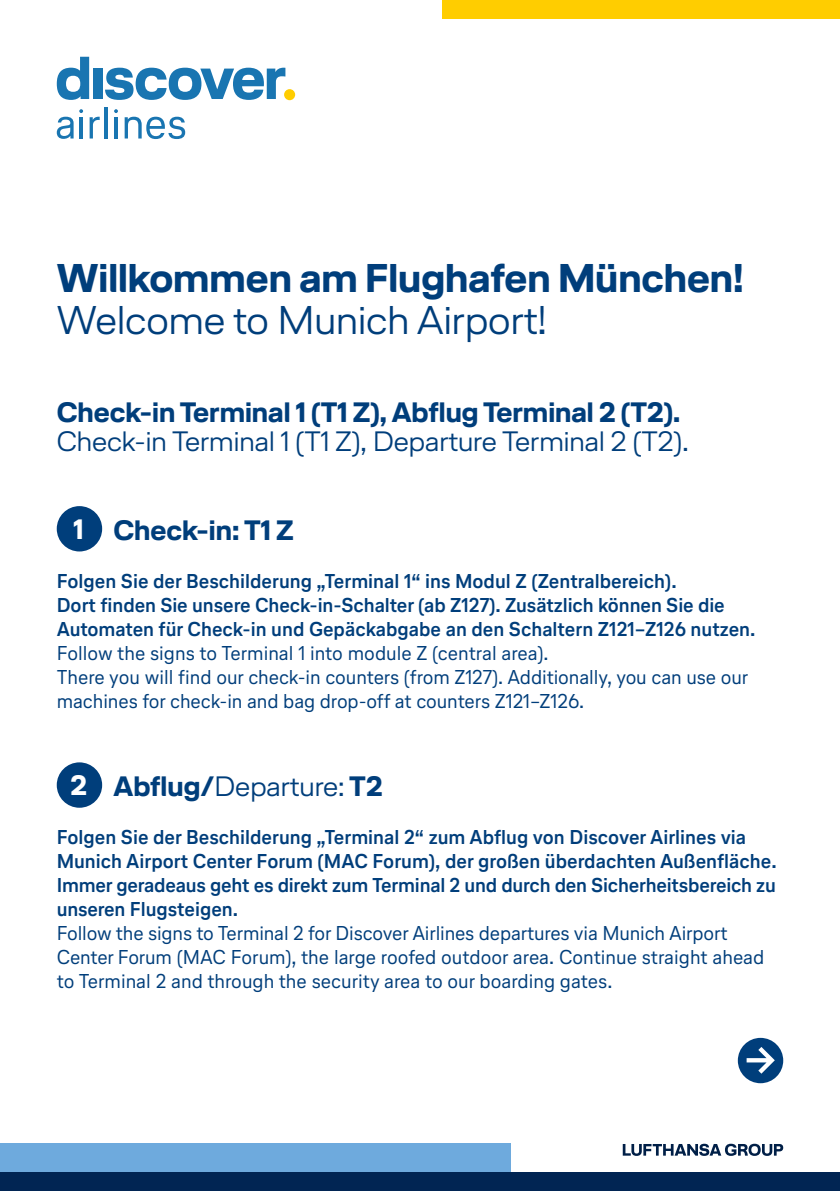
<style>
.page{position:relative;width:840px;height:1191px;background:#fff}
.page>*{position:absolute;margin:0;border:0;box-sizing:border-box;transform-origin:0 0}
.t1{font:700 40px "Lufthansa Head";color:#003e7b}
.t2{font:300 40px "Lufthansa Head";color:#003e7b}
.t3{font:300 28px "Lufthansa Head";color:#003e7b}
.t4{font:700 28px "Lufthansa Head";color:#003e7b}
.t5{font:700 28px "Lufthansa Head";color:#fff}
.t6{font:700 20px/24px "Lufthansa Text";color:#003e7b}
.t7{font:20px/24px "Lufthansa Text";letter-spacing:-.005em;color:#003e7b}
.s1{font-weight:700}
</style>
<div class="page">
<svg style="left:90px;top:117px;width:10px;height:21px"></svg>
<hr style="left:105px;top:107px;width:3px;height:31px;background:#1975b1">
<hr style="left:114px;top:117px;width:4px;height:21px;background:#1975b1">
<svg style="left:125px;top:117px;width:60px;height:22px"></svg>
<svg style="left:57px;top:109px;width:26px;height:30px"></svg>
<svg style="left:114px;top:109px;width:4px;height:4px"></svg>
<svg style="left:57px;top:57px;width:32px;height:43px"></svg>
<svg style="left:105px;top:68px;width:180px;height:32px"></svg>
<div style="left:93px;top:69px;width:9px;height:30px;background:#1975b1"></div>
<div style="left:284px;top:89px;width:11px;height:11px;background:#ffcd00;border-radius:50%"></div>
<div style="left:442px;top:0;width:397px;height:19px;background:#ffcd00"></div>
<div style="left:0;top:1172px;width:839px;height:19px;background:#012553"></div>
<div style="left:0;top:1143px;width:510px;height:29px;background:#6eaadd"></div>
<svg style="left:622px;top:1143px;width:160px;height:12px"></svg>
<div style="left:57px;top:506px;width:45px;height:45px;background:#003e7b;border-radius:50%"></div>
<div style="left:57px;top:762px;width:45px;height:45px;background:#003e7b;border-radius:50%"></div>
<div style="left:737px;top:1037px;width:45px;height:46px;background:#003e7b;border-radius:50%"></div>
<svg style="left:746px;top:1047px;width:28px;height:26px"></svg>
<h1 class="t1" style="left:57px;top:249px;width:688px">Willkommen am Flughafen München!</h1>
<h1 class="t2" style="left:57px;top:292px;width:491px">Welcome to Munich Airport!</h1>
<h2 class="t4" style="left:57px;top:392px;width:624px">Check-in Terminal 1 (T1 Z), Abflug Terminal 2 (T2).</h2>
<h2 class="t3" style="left:57px;top:422px;width:633px">Check-in Terminal 1 (T1 Z), Departure Terminal 2 (T2).</h2>
<h2 class="t5" style="left:74px;top:509px;width:12px">1</h2>
<h2 class="t4" style="left:113px;top:510px;width:182px">Check-in: T1 Z</h2>
<p class="t6" style="left:57px;top:568px;width:699px">Folgen Sie der Beschilderung „Terminal 1“ ins Modul Z (Zentralbereich).<br>Dort finden Sie unsere Check-in-Schalter (ab Z127). Zusätzlich können Sie die<br>Automaten für Check-in und Gepäckabgabe an den Schaltern Z121–Z126 nutzen.</p>
<p class="t7" style="left:57px;top:640px;width:692px">Follow the signs to Terminal 1 into module Z (central area).<br>There you will find our check-in counters (from Z127). Additionally, you can use our machines for check-in and bag drop-off at counters Z121–Z126.</p>
<h2 class="t5" style="left:70px;top:765px;width:18px">2</h2>
<h2 class="t3" style="left:113px;top:767px;width:270px"><span class="s1">Abflug/</span>Departure: <span class="s1">T2</span></h2>
<p class="t6" style="left:57px;top:824px;width:721px">Folgen Sie der Beschilderung „Terminal 2“ zum Abflug von Discover Airlines via Munich Airport Center Forum (MAC Forum), der großen überdachten Außenfläche.<br>Immer geradeaus geht es direkt zum Terminal 2 und durch den Sicherheitsbereich zu unseren Flugsteigen.</p>
<p class="t7" style="left:57px;top:920px;width:708px">Follow the signs to Terminal 2 for Discover Airlines departures via Munich Airport<br>Center Forum (MAC Forum), the large roofed outdoor area. Continue straight ahead to Terminal 2 and through the security area to our boarding gates.</p>
</div>
